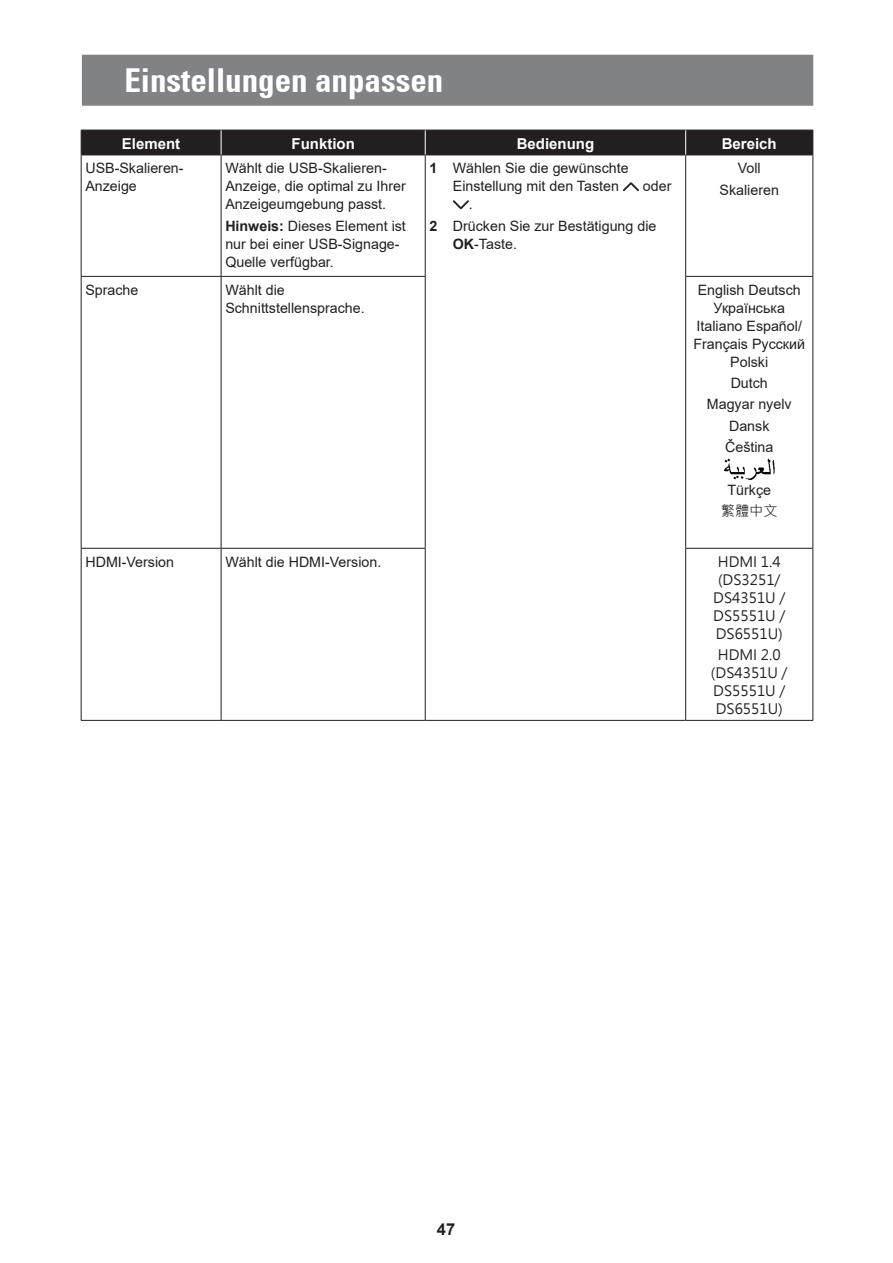
<style>
.page{position:relative;width:893px;height:1263px;background:#fff}
.page>*{position:absolute;margin:0;border:0;box-sizing:border-box;transform-origin:0 0}
.t1{font:700 condensed 33px "Univers 67";color:#fff}
.t2{font:700 16.5px "Arial";color:#231f20}
.t3{font:700 15px "Arial";color:#fff}
.t4{font:14.25px/18px "Arial";color:#231f20}
.t5{font:14.25px/18px "Microsoft Jheng Hei";color:#231f20;text-align:center}
.s1{font-weight:700}
</style>
<div class="page">
<div style="left:82px;top:55px;width:731px;height:51px;background:#808285;border:2px solid #808285"></div>
<hr style="left:81px;top:155px;width:1px;height:121px;background:#231f20">
<hr style="left:221px;top:155px;width:1px;height:121px;background:#231f20">
<hr style="left:425px;top:155px;width:1px;height:121px;background:#231f20">
<hr style="left:685px;top:155px;width:1px;height:121px;background:#231f20">
<hr style="left:812px;top:155px;width:1px;height:121px;background:#231f20">
<hr style="left:81px;top:276px;width:140px;height:1px;background:#231f20">
<hr style="left:81px;top:277px;width:1px;height:271px;background:#231f20">
<hr style="left:221px;top:276px;width:205px;height:1px;background:#231f20">
<hr style="left:221px;top:277px;width:1px;height:271px;background:#231f20">
<hr style="left:425px;top:277px;width:1px;height:271px;background:#231f20">
<hr style="left:81px;top:549px;width:1px;height:171px;background:#231f20">
<hr style="left:221px;top:549px;width:1px;height:171px;background:#231f20">
<hr style="left:425px;top:549px;width:1px;height:171px;background:#231f20">
<hr style="left:685px;top:276px;width:128px;height:1px;background:#231f20">
<hr style="left:685px;top:277px;width:1px;height:271px;background:#231f20">
<hr style="left:812px;top:277px;width:1px;height:271px;background:#231f20">
<hr style="left:685px;top:549px;width:1px;height:171px;background:#231f20">
<hr style="left:812px;top:549px;width:1px;height:171px;background:#231f20">
<hr style="left:81px;top:548px;width:140px;height:1px;background:#231f20">
<hr style="left:81px;top:720px;width:140px;height:1px;background:#231f20">
<hr style="left:221px;top:548px;width:205px;height:1px;background:#231f20">
<hr style="left:685px;top:548px;width:128px;height:1px;background:#231f20">
<hr style="left:221px;top:720px;width:204px;height:1px;background:#231f20">
<hr style="left:425px;top:720px;width:261px;height:1px;background:#231f20">
<hr style="left:686px;top:720px;width:127px;height:1px;background:#231f20">
<hr style="left:81px;top:155px;width:140px;height:1px;background:#231f20">
<hr style="left:221px;top:155px;width:204px;height:1px;background:#231f20">
<hr style="left:425px;top:155px;width:261px;height:1px;background:#231f20">
<hr style="left:686px;top:155px;width:127px;height:1px;background:#231f20">
<div style="left:81px;top:130px;width:732px;height:25px;background:#231f20"></div>
<svg style="left:623px;top:182px;width:16px;height:9px"></svg>
<svg style="left:453px;top:200px;width:16px;height:9px"></svg>
<img style="left:724px;top:459px;width:50px;height:21px">
<h1 class="t1" style="left:124px;top:60px;width:320px">Einstellungen anpassen</h1>
<p class="t3" style="left:122px;top:133px;width:60px">Element</p>
<p class="t3" style="left:291px;top:133px;width:65px">Funktion</p>
<p class="t3" style="left:517px;top:133px;width:79px">Bedienung</p>
<p class="t3" style="left:722px;top:133px;width:57px">Bereich</p>
<p class="t4" style="left:85px;top:159px;width:100px">USB-Skalieren-<br>Anzeige</p>
<p class="t4" style="left:225px;top:159px;width:182px">Wählt die USB-Skalieren-<br>Anzeige, die optimal zu Ihrer<br>Anzeigeumgebung passt.</p>
<p class="t4" style="left:225px;top:216px;width:182px"><span class="s1">Hinweis:</span> Dieses Element ist nur bei einer USB-Signage-<br>Quelle verfügbar.</p>
<p class="t4" style="left:453px;top:159px;width:177px;text-indent:-23px"><span class="s1">1</span> Wählen Sie die gewünschte<br>Einstellung mit den Tasten</p>
<p class="t4" style="left:720px;top:157px;width:61px;line-height:21.5px;text-align:center">Voll<br>Skalieren</p>
<p class="t4" style="left:643px;top:177px;width:30px">oder</p>
<p class="t4" style="left:429px;top:193px;width:228px;line-height:21.5px;text-indent:39px">.<br><span class="s1">2</span> Drücken Sie zur Bestätigung die</p>
<p class="t4" style="left:453px;top:234px;width:66px"><span class="s1">OK</span>-Taste.</p>
<p class="t4" style="left:85px;top:280px;width:55px">Sprache</p>
<p class="t4" style="left:225px;top:280px;width:141px">Wählt die<br>Schnittstellensprache.</p>
<p class="t4" style="left:693px;top:280px;width:113px;text-align:center">English Deutsch<br>Українська<br>Italiano Español/<br>Français Pyccкий<br>Polski</p>
<p class="t4" style="left:707px;top:372px;width:86px;line-height:21.5px;text-align:center">Dutch<br>Magyar nyelv<br>Dansk<br>Čeština</p>
<p class="t4" style="left:727px;top:481px;width:45px">Türkçe</p>
<p class="t5" style="left:721px;top:502px;width:59px">繁體中文</p>
<p class="t4" style="left:85px;top:552px;width:90px">HDMI-Version</p>
<p class="t4" style="left:225px;top:552px;width:157px">Wählt die HDMI-Version.</p>
<p class="t5" style="left:713px;top:553px;width:74px">HDMI 1.4 (DS3251/<br>DS4351U /<br>DS5551U /<br>DS6551U)</p>
<p class="t5" style="left:711px;top:646px;width:78px">HDMI 2.0 (DS4351U /<br>DS5551U /<br>DS6551U)</p>
<p class="t2" style="left:437px;top:1217px;width:20px">47</p>
</div>
